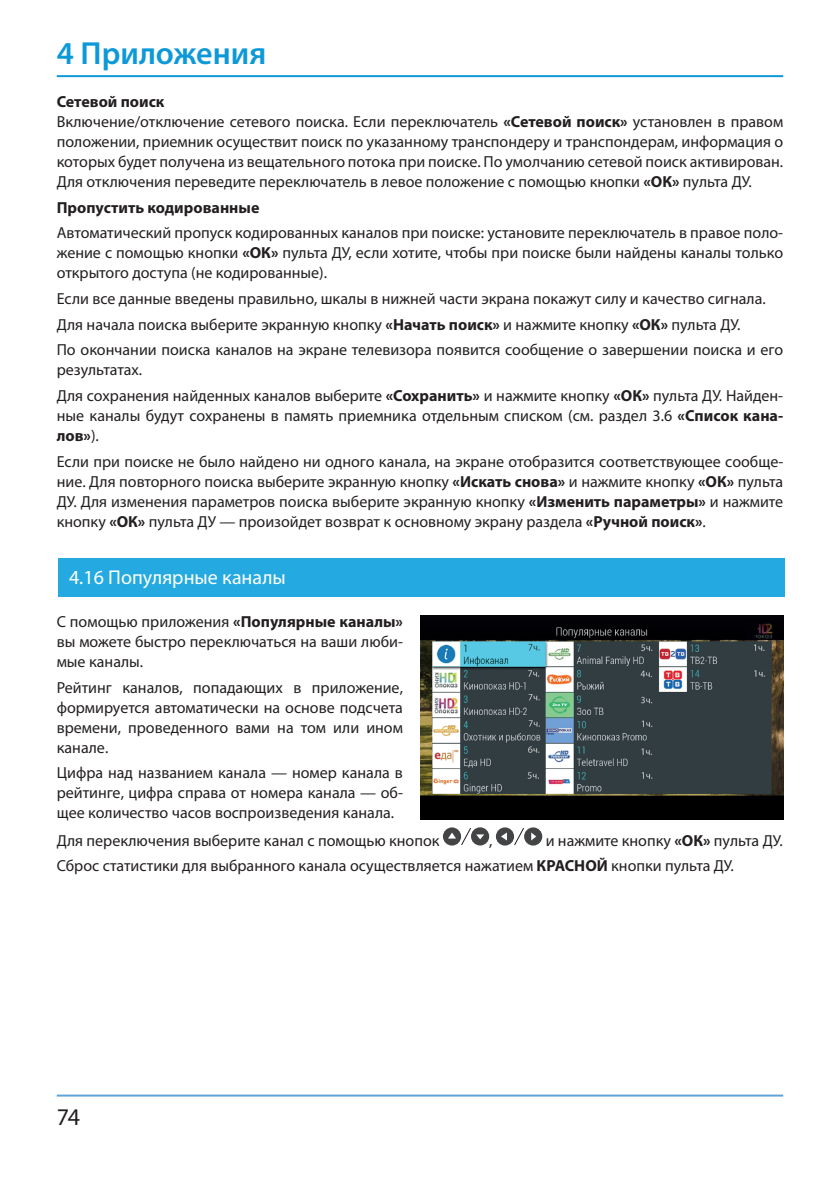
<style>
.page{position:relative;width:840px;height:1191px;background:#fff}
.page>*{position:absolute;margin:0;border:0;box-sizing:border-box;transform-origin:0 0}
.t1{font:600 32px "Myriad Pro";color:#0d99d8}
.t2{font:24px "Myriad Pro";color:#231f20}
.t3{font:20px "Myriad Pro";color:#fff}
.t4{font:16px/20px "Myriad Pro";color:#231f20}
.t5{font:700 16px "Myriad Pro";color:#231f20}
.s1{font-weight:700}
</style>
<div class="page">
<hr style="left:57px;top:1094px;width:725px;height:2px;background:#5fa4d9">
<hr style="left:57px;top:75px;width:725px;height:2px;background:#0d99d8">
<div style="left:472px;top:828px;width:16px;height:16px;background:#434445;border-radius:50%"></div>
<div style="left:471px;top:827px;width:18px;height:18px;border:2px solid #434445;border-radius:50%"></div>
<div style="left:443px;top:828px;width:17px;height:16px;background:#434445;border-radius:50%"></div>
<div style="left:442px;top:827px;width:19px;height:18px;border:2px solid #434445;border-radius:50%"></div>
<svg style="left:448px;top:827px;width:36px;height:19px"></svg>
<div style="left:525px;top:828px;width:16px;height:16px;background:#434445;border-radius:50%"></div>
<div style="left:524px;top:827px;width:18px;height:18px;border:2px solid #434445;border-radius:50%"></div>
<svg style="left:531px;top:832px;width:5px;height:8px"></svg>
<svg style="left:513px;top:828px;width:11px;height:18px"></svg>
<div style="left:496px;top:828px;width:16px;height:16px;background:#434445;border-radius:50%"></div>
<div style="left:495px;top:827px;width:18px;height:18px;border:2px solid #434445;border-radius:50%"></div>
<svg style="left:501px;top:833px;width:5px;height:7px"></svg>
<div style="left:58px;top:558px;width:726px;height:39px;background:#24aae1"></div>
<img style="left:420px;top:615px;width:362px;height:204px">
<h1 class="t1" style="left:57px;top:33px;width:211px">4 Приложения</h1>
<p class="t4" style="left:57px;top:91px;width:727px"><span class="s1">Сетевой поиск<br></span>Включение/отключение сетевого поиска. Если переключатель <span class="s1">«Сетевой поиск»</span> установлен в правом положении, приемник осуществит поиск по указанному транспондеру и транспондерам, информация о которых будет получена из вещательного потока при поиске. По умолчанию сетевой поиск активирован.<br>Для отключения переведите переключатель в левое положение с помощью кнопки <span class="s1">«ОК»</span> пульта ДУ.</p>
<p class="t5" style="left:57px;top:197px;width:204px">Пропустить кодированные</p>
<p class="t4" style="left:57px;top:223px;width:727px;text-align:justify">Автоматический пропуск кодированных каналов при поиске: установите переключатель в правое поло&shy;жение с помощью кнопки <span class="s1">«ОК»</span> пульта ДУ, если хотите, чтобы при поиске были найдены каналы только открытого доступа (не кодированные).</p>
<p class="t4" style="left:57px;top:286px;width:727px;line-height:25.6px">Если все данные введены правильно, шкалы в нижней части экрана покажут силу и качество сигнала.<br>Для начала поиска выберите экранную кнопку <span class="s1">«Начать поиск»</span> и нажмите кнопку <span class="s1">«ОК»</span> пульта ДУ.<br>По окончании поиска каналов на экране телевизора появится сообщение о завершении поиска и его</p>
<p class="t4" style="left:57px;top:357px;width:727px;line-height:25.6px">результатах.<br>Для сохранения найденных каналов выберите <span class="s1">«Сохранить»</span> и нажмите кнопку <span class="s1">«ОК»</span> пульта ДУ. Найден-</p>
<p class="t4" style="left:57px;top:405px;width:727px">ные каналы будут сохранены в память приемника отдельным списком (см. раздел 3.6 <span class="s1">«Список кана&shy;лов»</span>).</p>
<p class="t4" style="left:57px;top:451px;width:727px;text-align:justify">Если при поиске не было найдено ни одного канала, на экране отобразится соответствующее сообще&shy;ние. Для повторного поиска выберите экранную кнопку <span class="s1">«Искать снова»</span> и нажмите кнопку <span class="s1">«ОК»</span> пульта ДУ. Для изменения параметров поиска выберите экранную кнопку <span class="s1">«Изменить параметры»</span> и нажмите кнопку <span class="s1">«ОК»</span> пульта ДУ — произойдет возврат к основному экрану раздела <span class="s1">«Ручной поиск»</span>.</p>
<p class="t3" style="left:69px;top:564px;width:218px">4.16 Популярные каналы</p>
<p class="t4" style="left:57px;top:611px;width:347px;text-align:justify">С помощью приложения <span class="s1">«Популярные каналы» </span>вы можете быстро переключаться на ваши люби&shy;мые каналы.</p>
<p class="t4" style="left:57px;top:677px;width:347px;text-align:justify">Рейтинг каналов, попадающих в приложение, формируется автоматически на основе подсчета времени, проведенного вами на том или ином канале.</p>
<p class="t4" style="left:57px;top:763px;width:347px;text-align:justify">Цифра над названием канала — номер канала в рейтинге, цифра справа от номера канала — об&shy;щее количество часов воспроизведения канала.</p>
<p class="t4" style="left:57px;top:830px;width:384px">Для переключения выберите канал с помощью кнопок</p>
<p class="t4" style="left:489px;top:830px;width:5px">,</p>
<p class="t4" style="left:57px;top:827px;width:727px;line-height:25.6px;text-indent:488px">и нажмите кнопку <span class="s1">«ОК»</span> пульта ДУ.<br>Сброс статистики для выбранного канала осуществляется нажатием <span class="s1">КРАСНОЙ</span> кнопки пульта ДУ.</p>
<h2 class="t2" style="left:57px;top:1102px;width:25px">74</h2>
</div>
